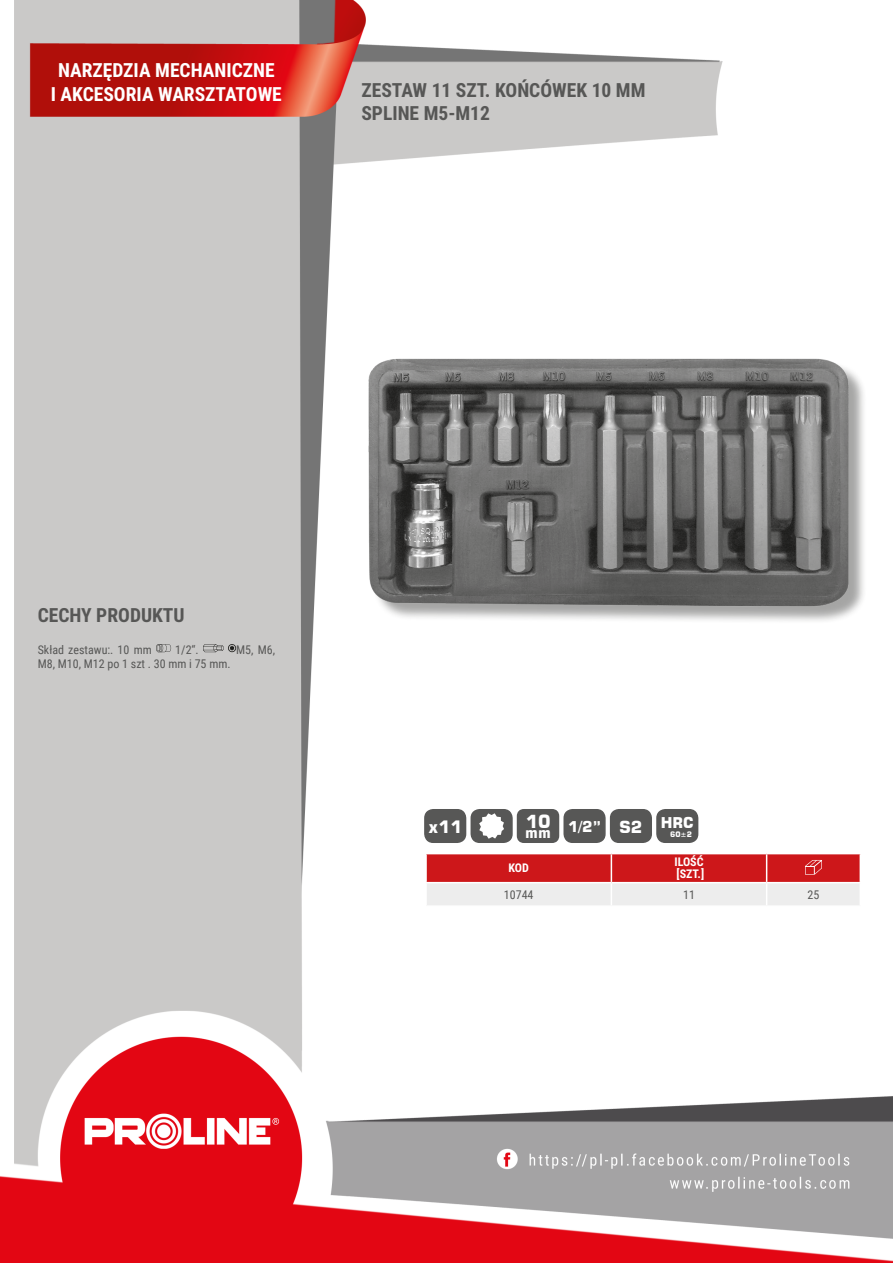
<style>
.page{position:relative;width:893px;height:1263px;background:#fff}
.page>*{position:absolute;margin:0;border:0;box-sizing:border-box;transform-origin:0 0}
.NagĹ_Ăłwek{font:700 19.5px/23.4px "Roboto Condensed";color:#fff;text-align:center}
.Lewo_bez_dzielenia{font:700 19.5px/23.4px "Roboto Condensed";color:#575756}
.MateriaĹ__CECHY{font:700 19.5px "Roboto Condensed";color:#575756}
.t1{font:700 18px "Square 721 BT";color:#fff}
.t2{font:700 17.1px "Square 721 BT";color:#fff}
.t3{font:700 16.35px "Square 721 BT";color:#fff}
.t4{font:700 15px "Square 721 BT";color:#fff}
.t5{font:700 14.85px "Square 721 BT";color:#fff}
.Opisy{font:12px "Roboto Condensed";color:#575756}
.Ĺšrodek__wymuszenie{font:700 12px "Roboto Condensed";color:#fff}
.Ĺšrodek_bez_dzieleni{font:700 12px "Roboto Condensed";color:#fff}
.Indeks{font:12px "Roboto Condensed";color:#575756}
.Center{font:12px "Roboto Condensed";color:#575756}
.Tabelka_nagĹ_Ăłwek{font:700 12px "Roboto Condensed";color:#fff}
.t6{font:700 7.5px "Square 721 BT";color:#fff}
</style>
<div class="page">
<img style="left:0;top:0;width:893px;height:1263px">
<div style="left:371px;top:361px;width:496px;height:264px;background:#1d1d1b;opacity:.4"></div>
<img style="left:369px;top:358px;width:480px;height:248px">
<svg style="left:156px;top:644px;width:15px;height:8px"></svg>
<svg style="left:203px;top:644px;width:33px;height:8px"></svg>
<hr style="left:425px;top:854px;width:2px;height:28px;background:#fff">
<hr style="left:425px;top:883px;width:2px;height:22px;background:#fff">
<hr style="left:425px;top:853px;width:186px;height:1px;background:#fff">
<hr style="left:425px;top:882px;width:186px;height:1px;background:#fff">
<hr style="left:425px;top:905px;width:186px;height:2px;background:#fff">
<hr style="left:611px;top:905px;width:156px;height:2px;background:#fff">
<hr style="left:767px;top:905px;width:94px;height:2px;background:#fff">
<svg style="left:426px;top:853px;width:435px;height:52px;background:#de8183"></svg>
<div style="left:425px;top:810px;width:41px;height:32px;background:#575756;border-radius:8px"></div>
<div style="left:424px;top:809px;width:42px;height:34px;border:1px solid #575756;border-radius:8px"></div>
<div style="left:471px;top:810px;width:41px;height:32px;background:#575756;border-radius:8px"></div>
<div style="left:471px;top:809px;width:41px;height:34px;border:1px solid #575756;border-radius:8px"></div>
<svg style="left:479px;top:813px;width:25px;height:26px"></svg>
<div style="left:517px;top:809px;width:42px;height:34px;background:#575756;border-radius:7px"></div>
<div style="left:564px;top:810px;width:41px;height:32px;background:#575756;border-radius:8px"></div>
<div style="left:563px;top:809px;width:43px;height:34px;border:1px solid #575756;border-radius:8px"></div>
<div style="left:611px;top:810px;width:40px;height:32px;background:#575756;border-radius:8px"></div>
<div style="left:610px;top:809px;width:42px;height:34px;border:1px solid #575756;border-radius:8px"></div>
<div style="left:657px;top:810px;width:41px;height:32px;background:#575756;border-radius:8px"></div>
<div style="left:656px;top:809px;width:42px;height:34px;border:1px solid #575756;border-radius:8px"></div>
<p class="NagĹ_Ăłwek" style="left:51px;top:58px;width:233px">NARZĘDZIA MECHANICZNE<br>I AKCESORIA WARSZTATOWE</p>
<p class="Lewo_bez_dzielenia" style="left:361px;top:77px;width:285px">ZESTAW 11 SZT. KOŃCÓWEK 10 MM<br>SPLINE M5-M12</p>
<p class="MateriaĹ__CECHY" style="left:38px;top:601px;width:148px">CECHY PRODUKTU</p>
<p class="Opisy" style="left:38px;top:641px;width:116px">Skład zestawu:. 10 mm</p>
<p class="Opisy" style="left:175px;top:641px;width:25px">1/2“.</p>
<p class="Opisy" style="left:236px;top:641px;width:40px">M5, M6,</p>
<p class="Opisy" style="left:38px;top:656px;width:194px">M8, M10, M12 po 1 szt . 30 mm i 75 mm.</p>
<p class="t2" style="left:428px;top:816px;width:35px">x11</p>
<p class="t1" style="left:525px;top:810px;width:27px">10</p>
<p class="t4" style="left:525px;top:823px;width:27px">mm</p>
<p class="Tabelka_nagĹ_Ăłwek" style="left:508px;top:860px;width:22px">KOD</p>
<p class="t5" style="left:616px;top:813px;width:79px">HRC HRC</p>
<p class="t6" style="left:670px;top:830px;width:23px">60±2</p>
<p class="t5" style="left:568px;top:818px;width:35px">1/2”</p>
<p class="t3" style="left:619px;top:817px;width:24px">S2</p>
<p class="Ĺšrodek_bez_dzieleni" style="left:674px;top:854px;width:31px">ILOŚĆ</p>
<p class="Ĺšrodek__wymuszenie" style="left:676px;top:866px;width:29px">[SZT.]</p>
<p class="Indeks" style="left:504px;top:886px;width:31px">10744</p>
<p class="Center" style="left:683px;top:886px;width:13px">11</p>
<p class="Center" style="left:807px;top:886px;width:13px">25</p>
</div>
